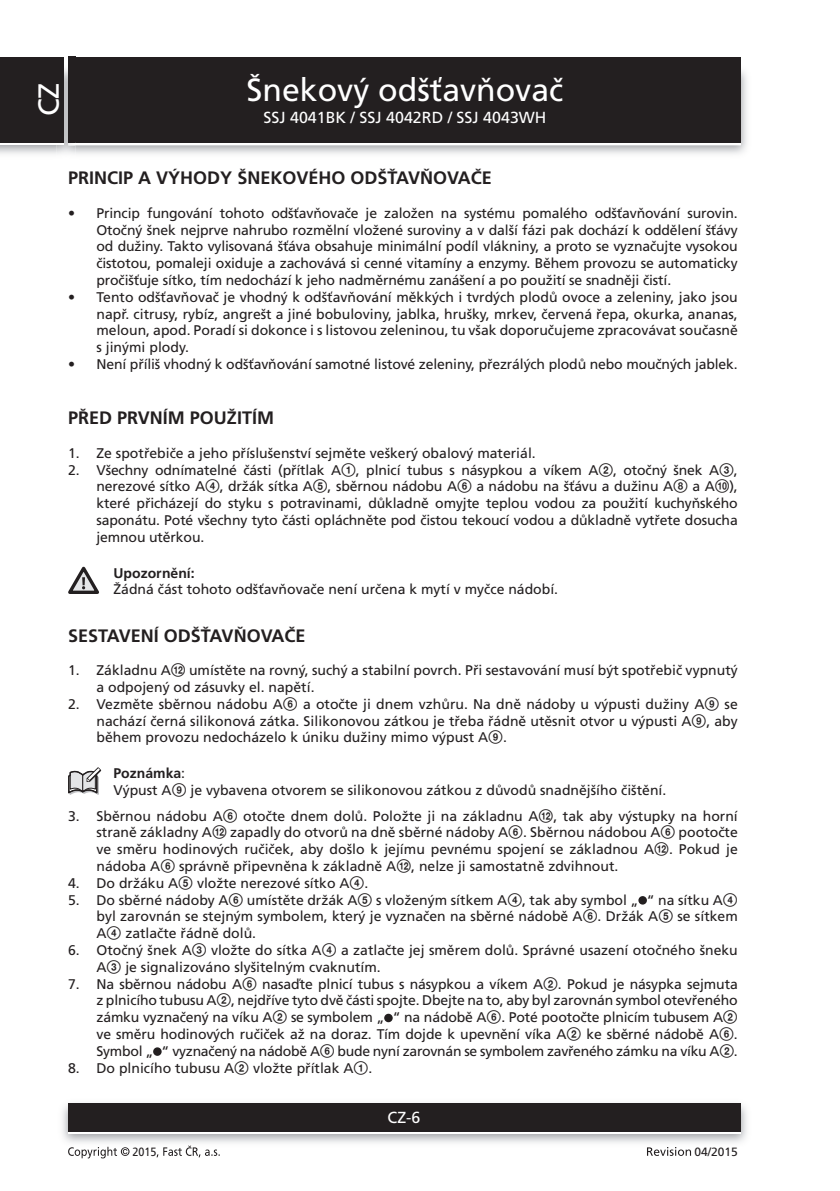
<style>
.page{position:relative;width:840px;height:1191px;background:#fff}
.page>*{position:absolute;margin:0;border:0;box-sizing:border-box;transform-origin:0 0}
.t1{font:32px "Frutiger CE";color:#fff}
.t2{font:29px "Frutiger CE";color:#fff}
.titulek_9{font:700 18px "Frutiger CE";color:#231f20}
.t3{font:16px "Frutiger CE";color:#fff}
.odrazka_5mm{font:14px/16.8px "Frutiger CE";letter-spacing:-.01em;color:#231f20;text-align:justify}
.text_7{font:14px "Frutiger CE";color:#231f20}
.text_7-2{font:700 14px "Frutiger CE";color:#231f20}
.t4{font:12px "Frutiger CE";color:#231f20}
.t5{font:12px "Frutiger CE";color:#231f20;scale:.9 1}
.s1{font-family:"Zz 3"}
.s2{font-weight:400}
</style>
<div class="page">
<img style="left:0;top:63px;width:747px;height:91px">
<img style="left:740px;top:68px;width:1px;height:75px">
<div style="left:68px;top:59px;width:672px;height:86px;background:#fff"></div>
<div style="left:68px;top:57px;width:672px;height:86px;background:#231f20"></div>
<img style="left:62px;top:1103px;width:685px;height:40px">
<div style="left:68px;top:1106px;width:672px;height:28px;background:linear-gradient(to right,#fff,#fff)"></div>
<div style="left:68px;top:1103px;width:672px;height:28px;background:#231f20"></div>
<div style="left:0;top:59px;width:64px;height:86px;background:#fff"></div>
<div style="left:0;top:57px;width:64px;height:86px;background:#231f20"></div>
<svg style="left:68px;top:1146px;width:61px;height:12px"></svg>
<svg style="left:156px;top:1145px;width:64px;height:12px"></svg>
<svg style="left:647px;top:1147px;width:43px;height:8px"></svg>
<svg style="left:68px;top:566px;width:31px;height:28px"></svg>
<svg style="left:68px;top:767px;width:33px;height:28px"></svg>
<div style="left:638px;top:896px;width:8px;height:8px;background:#231f20;border-radius:50%"></div>
<div style="left:384px;top:1013px;width:8px;height:9px;background:#231f20;border-radius:50%"></div>
<div style="left:153px;top:1047px;width:8px;height:8px;background:#231f20;border-radius:50%"></div>
<h2 class="t2" style="left:32px;top:116px;width:35px;rotate:-90deg">CZ</h2>
<h1 class="t1" style="left:246px;top:71px;width:318px">Šnekový odšťavňovač</h1>
<p class="t3" style="left:263px;top:109px;width:284px">SSJ 4041BK / SSJ 4042RD / SSJ 4043WH</p>
<p class="titulek_9" style="left:68px;top:168px;width:425px">PRINCIP A VÝHODY ŠNEKOVÉHO ODŠŤAVŇOVAČE</p>
<p class="odrazka_5mm" style="left:96px;top:204px;width:642px;text-align:left;text-indent:-28px">• Princip fungování tohoto odšťavňovače je založen na systému pomalého odšťavňování surovin.<br>Otočný šnek nejprve nahrubo rozmělní vložené suroviny a v další fázi pak dochází k oddělení šťávy od dužiny. Takto vylisovaná šťáva obsahuje minimální podíl vlákniny, a proto se vyznačujte vysokou čistotou, pomaleji oxiduje a zachovává si cenné vitamíny a enzymy. Během provozu se automaticky pročišťuje sítko, tím nedochází k jeho nadměrnému zanášení a po použití se snadněji čistí.</p>
<p class="odrazka_5mm" style="left:96px;top:288px;width:642px;text-indent:-28px">• Tento odšťavňovač je vhodný k odšťavňování měkkých i tvrdých plodů ovoce a zeleniny, jako jsou např. citrusy, rybíz, angrešt a jiné bobuloviny, jablka, hrušky, mrkev, červená řepa, okurka, ananas, meloun, apod. Poradí si dokonce i s listovou zeleninou, tu však doporučujeme zpracovávat současně s jinými plody.</p>
<p class="odrazka_5mm" style="left:68px;top:356px;width:668px">• Není příliš vhodný k odšťavňování samotné listové zeleniny, přezrálých plodů nebo moučných jablek.</p>
<p class="titulek_9" style="left:68px;top:408px;width:207px">PŘED PRVNÍM POUŽITÍM</p>
<p class="odrazka_5mm" style="left:68px;top:444px;width:466px">1. Ze spotřebiče a jeho příslušenství sejměte veškerý obalový materiál.</p>
<p class="odrazka_5mm" style="left:96px;top:461px;width:642px;text-indent:-28px">2. Všechny odnímatelné části (přítlak A<span class="s1">1</span>, plnicí tubus s násypkou a víkem A<span class="s1">2</span>, otočný šnek A<span class="s1">3</span>, nerezové sítko A<span class="s1">4</span>, držák sítka A<span class="s1">5</span>, sběrnou nádobu A<span class="s1">6</span> a nádobu na šťávu a dužinu A<span class="s1">8</span> a A<span class="s1">0</span>), které přicházejí do styku s potravinami, důkladně omyjte teplou vodou za použití kuchyňského saponátu. Poté všechny tyto části opláchněte pod čistou tekoucí vodou a důkladně vytřete dosucha jemnou utěrkou.</p>
<p class="text_7-2" style="left:113px;top:565px;width:83px">Upozornění:</p>
<p class="text_7" style="left:113px;top:581px;width:443px">Žádná část tohoto odšťavňovače není určena k mytí v myčce nádobí.</p>
<p class="titulek_9" style="left:68px;top:625px;width:239px">SESTAVENÍ ODŠŤAVŇOVAČE</p>
<p class="odrazka_5mm" style="left:96px;top:662px;width:642px;text-indent:-28px">1. Základnu A<span class="s1">qs</span> umístěte na rovný, suchý a stabilní povrch. Při sestavování musí být spotřebič vypnutý a odpojený od zásuvky el. napětí.</p>
<p class="odrazka_5mm" style="left:96px;top:695px;width:642px;text-indent:-28px">2. Vezměte sběrnou nádobu A<span class="s1">6</span> a otočte ji dnem vzhůru. Na dně nádoby u výpusti dužiny A<span class="s1">9</span> se nachází černá silikonová zátka. Silikonovou zátkou je třeba řádně utěsnit otvor u výpusti A<span class="s1">9</span>, aby během provozu nedocházelo k úniku dužiny mimo výpust A<span class="s1">9</span>.</p>
<p class="text_7-2" style="left:113px;top:765px;width:73px">Poznámka<span class="s2">:</span></p>
<p class="text_7" style="left:113px;top:782px;width:551px">Výpust A<span class="s1">9</span> je vybavena otvorem se silikonovou zátkou z důvodů snadnějšího čištění.</p>
<p class="odrazka_5mm" style="left:96px;top:807px;width:642px;text-indent:-28px">3. Sběrnou nádobu A<span class="s1">6</span> otočte dnem dolů. Položte ji na základnu A<span class="s1">qs</span>, tak aby výstupky na horní straně základny A<span class="s1">qs</span> zapadly do otvorů na dně sběrné nádoby A<span class="s1">6</span>. Sběrnou nádobou A<span class="s1">6</span> pootočte ve směru hodinových ručiček, aby došlo k jejímu pevnému spojení se základnou A<span class="s1">qs</span>. Pokud je nádoba A<span class="s1">6</span> správně připevněna k základně A<span class="s1">qs</span>, nelze ji samostatně zdvihnout.</p>
<p class="odrazka_5mm" style="left:68px;top:874px;width:299px">4. Do držáku A<span class="s1">5</span> vložte nerezové sítko A<span class="s1">4</span>.</p>
<p class="odrazka_5mm" style="left:96px;top:891px;width:642px;text-indent:-28px">5. Do sběrné nádoby A<span class="s1">6</span> umístěte držák A<span class="s1">5</span> s vloženým sítkem A<span class="s1">4</span>, tak aby symbol „ “ na sítku A<span class="s1">4 </span>byl zarovnán se stejným symbolem, který je vyznačen na sběrné nádobě A<span class="s1">6</span>. Držák A<span class="s1">5</span> se sítkem A<span class="s1">4</span> zatlačte řádně dolů.</p>
<p class="odrazka_5mm" style="left:96px;top:941px;width:642px;text-indent:-28px">6. Otočný šnek A<span class="s1">3</span> vložte do sítka A<span class="s1">4</span> a zatlačte jej směrem dolů. Správné usazení otočného šneku<br>A<span class="s1">3</span> je signalizováno slyšitelným cvaknutím.</p>
<p class="odrazka_5mm" style="left:96px;top:975px;width:642px;text-align:left;text-indent:-28px">7. Na sběrnou nádobu A<span class="s1">6</span> nasaďte plnicí tubus s násypkou a víkem A<span class="s1">2</span>. Pokud je násypka sejmuta z plnicího tubusu A<span class="s1">2</span>, nejdříve tyto dvě části spojte. Dbejte na to, aby byl zarovnán symbol otevřeného zámku vyznačený na víku A<span class="s1">2</span> se symbolem „ “ na nádobě A<span class="s1">6</span>. Poté pootočte plnicím tubusem A<span class="s1">2 </span>ve směru hodinových ručiček až na doraz. Tím dojde k upevnění víka A<span class="s1">2</span> ke sběrné nádobě A<span class="s1">6</span>.<br>Symbol „ “ vyznačený na nádobě A<span class="s1">6</span> bude nyní zarovnán se symbolem zavřeného zámku na víku A<span class="s1">2</span>.</p>
<p class="odrazka_5mm" style="left:68px;top:1059px;width:303px">8. Do plnicího tubusu A<span class="s1">2</span> vložte přítlak A<span class="s1">1</span>.</p>
<p class="t3" style="left:387px;top:1108px;width:34px">CZ-6</p>
<p class="t5" style="left:132px;top:1144px;width:28px">2015</p>
<p class="t4" style="left:694px;top:1144px;width:45px">04/2015</p>
</div>
